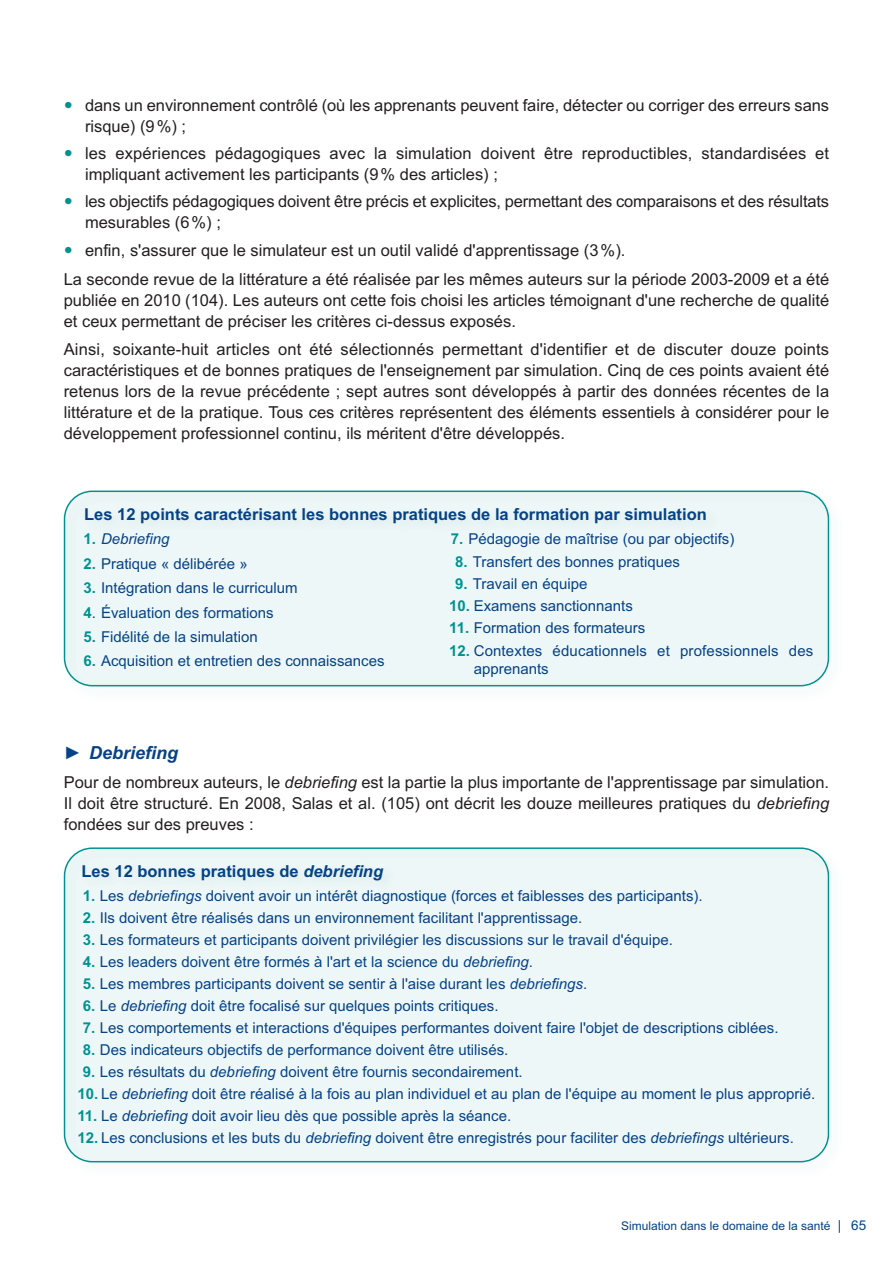
<style>
.page{position:relative;width:893px;height:1263px;background:#fff}
.page>*{position:absolute;margin:0;border:0;box-sizing:border-box;transform-origin:0 0}
.t1{font:italic 700 18px "Arial";color:#054286}
.t2{font:16.5px/21px "Arial";color:#231f20}
.t3{font:700 16.5px "Arial";color:#054286}
.t4{font:15px/18px "Arial";color:#054286}
.t5{font:italic 15px "Arial";color:#054286}
.t6{font:12px "Arial";color:#054286}
.s1{font-weight:700;font-style:normal;color:#009290}
.s2{font-weight:700;color:#009290}
.s3{font-weight:400;font-style:normal}
.s4{font-style:italic}
.s5{font-size:13.5px}
</style>
<div class="page">
<div style="left:64px;top:491px;width:765px;height:195px;background:#eef7f8"></div>
<div style="left:64px;top:847px;width:765px;height:315px;background:#eef7f8"></div>
<p class="t2" style="left:85px;top:94px;width:746px">dans un environnement contrôlé (où les apprenants peuvent faire, détecter ou corriger des erreurs sans risque) (9%) ;</p>
<p class="t2" style="left:85px;top:143px;width:746px">les expériences pédagogiques avec la simulation doivent être reproductibles, standardisées et impliquant activement les participants (9% des articles) ;</p>
<p class="t2" style="left:85px;top:191px;width:746px">les objectifs pédagogiques doivent être précis et explicites, permettant des comparaisons et des résultats mesurables (6%) ;</p>
<p class="t2" style="left:64px;top:235px;width:767px;line-height:29.5px;text-indent:21px">enfin, s'assurer que le simulateur est un outil validé d'apprentissage (3%).<br>La seconde revue de la littérature a été réalisée par les mêmes auteurs sur la période 2003-2009 et a été</p>
<p class="t2" style="left:64px;top:290px;width:767px">publiée en 2010 (104). Les auteurs ont cette fois choisi les articles témoignant d'une recherche de qualité et ceux permettant de préciser les critères ci-dessus exposés.</p>
<p class="t2" style="left:64px;top:338px;width:767px;text-align:justify">Ainsi, soixante-huit articles ont été sélectionnés permettant d'identifier et de discuter douze points caractéristiques et de bonnes pratiques de l'enseignement par simulation. Cinq de ces points avaient été retenus lors de la revue précédente ; sept autres sont développés à partir des données récentes de la littérature et de la pratique. Tous ces critères représentent des éléments essentiels à considérer pour le développement professionnel continu, ils méritent d'être développés.</p>
<p class="t3" style="left:84px;top:504px;width:624px">Les 12 points caractérisant les bonnes pratiques de la formation par simulation</p>
<p class="t5" style="left:83px;top:530px;width:88px"><span class="s1">1.</span> Debriefing</p>
<p class="t4" style="left:83px;top:555px;width:166px"><span class="s2">2.</span> Pratique « délibérée »</p>
<p class="t4" style="left:83px;top:579px;width:216px"><span class="s2">3.</span> Intégration dans le curriculum</p>
<p class="t4" style="left:83px;top:603px;width:192px"><span class="s2">4</span>. Évaluation des formations</p>
<p class="t4" style="left:83px;top:628px;width:176px"><span class="s2">5.</span> Fidélité de la simulation</p>
<p class="t4" style="left:83px;top:652px;width:303px"><span class="s2">6.</span> Acquisition et entretien des connaissances</p>
<p class="t4" style="left:451px;top:530px;width:285px"><span class="s2">7.</span> Pédagogie de maîtrise (ou par objectifs)</p>
<p class="t4" style="left:455px;top:552px;width:226px"><span class="s2">8.</span> Transfert des bonnes pratiques</p>
<p class="t4" style="left:455px;top:575px;width:134px"><span class="s2">9.</span> Travail en équipe</p>
<p class="t4" style="left:449px;top:597px;width:185px"><span class="s2">10.</span> Examens sanctionnants</p>
<p class="t4" style="left:449px;top:619px;width:198px"><span class="s2">11.</span> Formation des formateurs</p>
<p class="t4" style="left:474px;top:641px;width:341px;text-indent:-24px"><span class="s2">12.</span> Contextes éducationnels et professionnels des apprenants</p>
<p class="t1" style="left:64px;top:742px;width:116px"><span class="s3">►</span> Debriefing</p>
<p class="t2" style="left:64px;top:772px;width:767px;text-align:justify">Pour de nombreux auteurs, le <span class="s4">debriefing</span> est la partie la plus importante de l'apprentissage par simulation.<br>Il doit être structuré. En 2008, Salas et al. (105) ont décrit les douze meilleures pratiques du <span class="s4">debriefing </span>fondées sur des preuves :</p>
<p class="t3" style="left:81px;top:861px;width:303px">Les 12 bonnes pratiques de <span class="s4">debriefing</span></p>
<p class="t4" style="left:83px;top:887px;width:621px"><span class="s2">1.</span> Les <span class="s4">debriefings</span> doivent avoir un intérêt diagnostique (forces et faiblesses des participants).</p>
<p class="t4" style="left:83px;top:909px;width:501px"><span class="s2">2.</span> Ils doivent être réalisés dans un environnement facilitant l'apprentissage.</p>
<p class="t4" style="left:83px;top:931px;width:592px"><span class="s2">3.</span> Les formateurs et participants doivent privilégier les discussions sur le travail d'équipe.</p>
<p class="t4" style="left:83px;top:953px;width:452px"><span class="s2">4.</span> Les leaders doivent être formés à l'art et la science du <span class="s4">debriefing</span>.</p>
<p class="t4" style="left:83px;top:975px;width:506px"><span class="s2">5.</span> Les membres participants doivent se sentir à l'aise durant les <span class="s4">debriefings</span>.</p>
<p class="t4" style="left:83px;top:997px;width:417px"><span class="s2">6.</span> Le <span class="s4">debriefing</span> doit être focalisé sur quelques points critiques.</p>
<p class="t4" style="left:83px;top:1019px;width:697px"><span class="s2">7.</span> Les comportements et interactions d'équipes performantes doivent faire l'objet de descriptions ciblées.</p>
<p class="t4" style="left:83px;top:1041px;width:427px"><span class="s2">8.</span> Des indicateurs objectifs de performance doivent être utilisés.</p>
<p class="t4" style="left:83px;top:1063px;width:441px"><span class="s2">9.</span> Les résultats du <span class="s4">debriefing</span> doivent être fournis secondairement.</p>
<p class="t4" style="left:77px;top:1085px;width:739px"><span class="s2">10.</span> Le <span class="s4">debriefing</span> doit être réalisé à la fois au plan individuel et au plan de l'équipe au moment le plus approprié.</p>
<p class="t4" style="left:77px;top:1107px;width:435px"><span class="s2">11.</span> Le <span class="s4">debriefing</span> doit avoir lieu dès que possible après la séance.</p>
<p class="t4" style="left:77px;top:1129px;width:718px"><span class="s2">12.</span> Les conclusions et les buts du <span class="s4">debriefing</span> doivent être enregistrés pour faciliter des <span class="s4">debriefings</span> ultérieurs.</p>
<p class="t6" style="left:621px;top:1219px;width:247px">Simulation dans le domaine de la santé <span class="s5">| 65</span></p>
</div>
